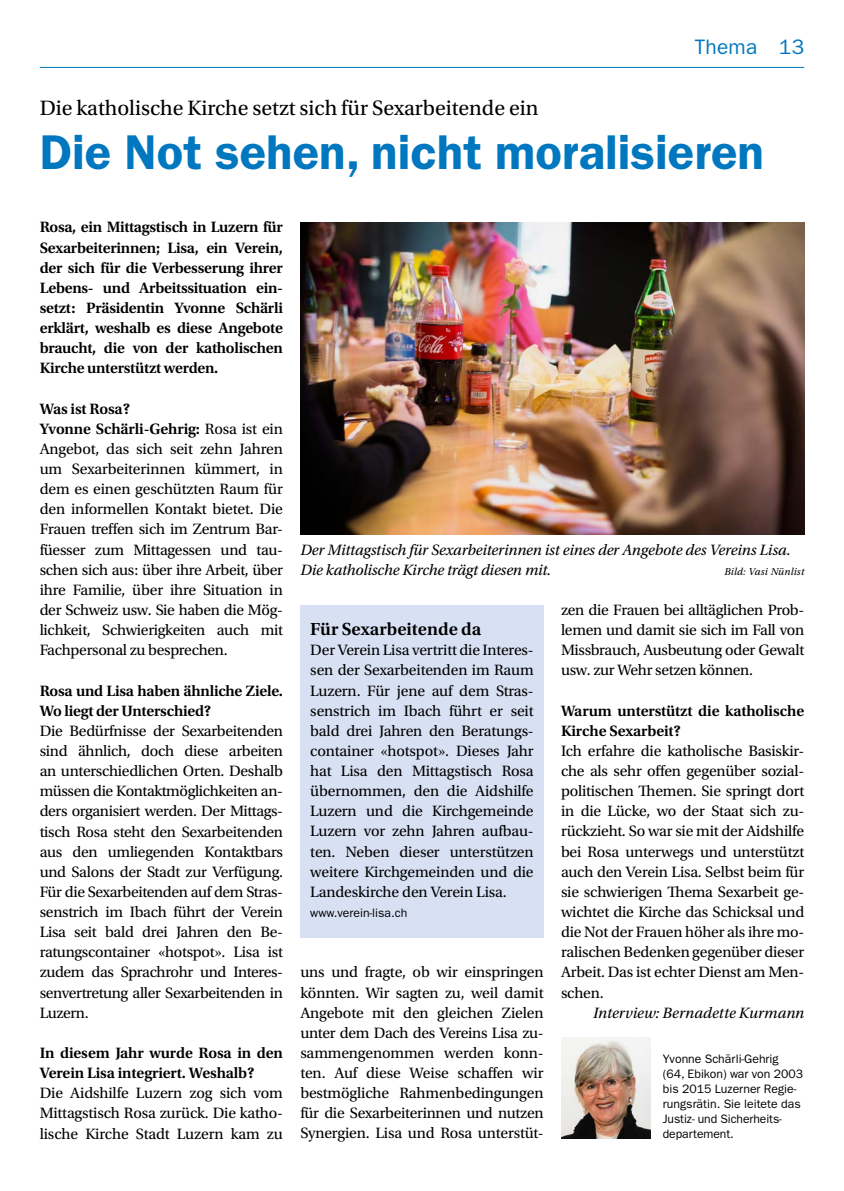
<style>
.page{position:relative;width:844px;height:1191px;background:#fff}
.page>*{position:absolute;margin:0;border:0;box-sizing:border-box;transform-origin:0 0}
.t1{font:600 49px "ITC Franklin Gothic Std";color:#0077be}
.t2{font:21.88px "Utopia Std";color:#000}
.t3{font:21px "ITC Franklin Gothic Std";letter-spacing:.01em;color:#0077be}
.t4{font:600 18.38px "Utopia Std";color:#000}
.t5{font:15.75px/20.1px "Utopia Std";letter-spacing:-.015em;color:#000;text-align:justify}
.t6{font:600 15.75px/20.1px "Utopia Std";letter-spacing:-.015em;color:#000}
.t7{font:italic 15.75px/20.1px "Utopia Std";letter-spacing:-.01em;color:#000}
.t8{font:12.25px/15px "ITC Franklin Gothic Std";color:#000}
.t9{font:italic 10.5px "Utopia Std";letter-spacing:.02em;color:#000}
.s1{font-weight:600}
</style>
<div class="page">
<hr style="left:40px;top:67px;width:764px;height:1px;background:#0077be">
<img style="left:300px;top:222px;width:504px;height:312px">
<img style="left:561px;top:1037px;width:89px;height:101px">
<div style="left:300px;top:605px;width:243px;height:332px;background:#d8e1f4"></div>
<h3 class="t3" style="left:694px;top:35px;width:111px">Thema 13</h3>
<h3 class="t3" style="left:686px;top:35px;width:64px">Thema</h3>
<h3 class="t3" style="left:791px;top:35px;width:14px">7</h3>
<h2 class="t2" style="left:40px;top:96px;width:500px">Die katholische Kirche setzt sich für Sexarbeitende ein</h2>
<h1 class="t1" style="left:40px;top:123px;width:725px">Die Not sehen, nicht moralisieren</h1>
<p class="t6" style="left:40px;top:217px;width:245px;text-align:justify">Rosa, ein Mittagstisch in Luzern für Sexarbeiterinnen; Lisa, ein Verein, der sich für die Verbesserung ihrer Lebens- und Arbeitssituation ein&shy;setzt: Präsidentin Yvonne Schärli erklärt, weshalb es diese Angebote braucht, die von der katholischen Kirche unterstützt werden.</p>
<p class="t5" style="left:40px;top:399px;width:245px;text-align:left"><span class="s1">Was ist Rosa?<br>Yvonne Schärli-Gehrig:</span> Rosa ist ein Angebot, das sich seit zehn Jahren um Sexarbeiterinnen kümmert, in dem es einen geschützten Raum für den informellen Kontakt bietet. Die Frauen treffen sich im Zentrum Bar&shy;füesser zum Mittagessen und tau&shy;schen sich aus: über ihre Arbeit, über ihre Familie, über ihre Situation in der Schweiz usw. Sie haben die Mög&shy;lichkeit, Schwierigkeiten auch mit Fachpersonal zu besprechen.</p>
<p class="t6" style="left:40px;top:680px;width:245px">Rosa und Lisa haben ähnliche Ziele.<br>Wo liegt der Unterschied?</p>
<p class="t5" style="left:40px;top:721px;width:245px">Die Bedürfnisse der Sexarbeitenden sind ähnlich, doch diese arbeiten an unterschiedlichen Orten. Deshalb müssen die Kontaktmöglichkeiten an&shy;ders organisiert werden. Der Mittags&shy;tisch Rosa steht den Sexarbeitenden aus den umliegenden Kontaktbars und Salons der Stadt zur Verfügung.<br>Für die Sexarbeitenden auf dem Stras&shy;senstrich im Ibach führt der Verein Lisa seit bald drei Jahren den Be&shy;ratungscontainer «hotspot». Lisa ist zudem das Sprachrohr und Interes&shy;senvertretung aller Sexarbeitenden in Luzern.</p>
<p class="t6" style="left:40px;top:1043px;width:245px">In diesem Jahr wurde Rosa in den<br>Verein Lisa integriert. Weshalb?</p>
<p class="t5" style="left:40px;top:1083px;width:245px">Die Aidshilfe Luzern zog sich vom Mittagstisch Rosa zurück. Die katho&shy;lische Kirche Stadt Luzern kam zu</p>
<p class="t7" style="left:300px;top:539px;width:492px">Der Mittagstisch für Sexarbeiterinnen ist eines der Angebote des Vereins Lisa.<br>Die katholische Kirche trägt diesen mit.</p>
<p class="t9" style="left:724px;top:565px;width:81px">Bild: Vasi Nünlist</p>
<p class="t5" style="left:561px;top:600px;width:245px">zen die Frauen bei alltäglichen Prob&shy;lemen und damit sie sich im Fall von Missbrauch, Ausbeutung oder Gewalt usw. zur Wehr setzen können.</p>
<p class="t6" style="left:561px;top:700px;width:245px">Warum unterstützt die katholische<br>Kirche Sexarbeit?</p>
<p class="t5" style="left:561px;top:741px;width:245px">Ich erfahre die katholische Basiskir&shy;che als sehr offen gegenüber sozial&shy;politischen Themen. Sie springt dort in die Lücke, wo der Staat sich zu&shy;rückzieht. So war sie mit der Aidshilfe bei Rosa unterwegs und unterstützt auch den Verein Lisa. Selbst beim für sie schwierigen Thema Sexarbeit ge&shy;wichtet die Kirche das Schicksal und die Not der Frauen höher als ihre mo&shy;ralischen Bedenken gegenüber dieser Arbeit. Das ist echter Dienst am Men&shy;schen.</p>
<p class="t7" style="left:593px;top:1002px;width:212px">Interview: Bernadette Kurmann</p>
<p class="t8" style="left:662px;top:1051px;width:142px">Yvonne Schärli-Gehrig (64, Ebikon) war von 2003 bis 2015 Luzerner Regie&shy;rungsrätin. Sie leitete das<br>Justiz- und Sicherheits&shy;departement.</p>
<p class="t4" style="left:310px;top:619px;width:172px">Für Sexarbeitende da</p>
<p class="t5" style="left:310px;top:640px;width:225px">Der Verein Lisa vertritt die Interes&shy;sen der Sexarbeitenden im Raum Luzern. Für jene auf dem Stras&shy;senstrich im Ibach führt er seit bald drei Jahren den Beratungs&shy;container «hotspot». Dieses Jahr hat Lisa den Mittagstisch Rosa übernommen, den die Aidshilfe Luzern und die Kirchgemeinde Luzern vor zehn Jahren aufbau&shy;ten. Neben dieser unterstützen weitere Kirchgemeinden und die Landeskirche den Verein Lisa.</p>
<p class="t8" style="left:310px;top:905px;width:99px">www.verein-lisa.ch</p>
<p class="t5" style="left:300px;top:962px;width:245px">uns und fragte, ob wir einspringen könnten. Wir sagten zu, weil damit Angebote mit den gleichen Zielen unter dem Dach des Vereins Lisa zu&shy;sammengenommen werden konn&shy;ten. Auf diese Weise schaffen wir bestmögliche Rahmenbedingungen für die Sexarbeiterinnen und nutzen Synergien. Lisa und Rosa unterstüt-</p>
</div>
